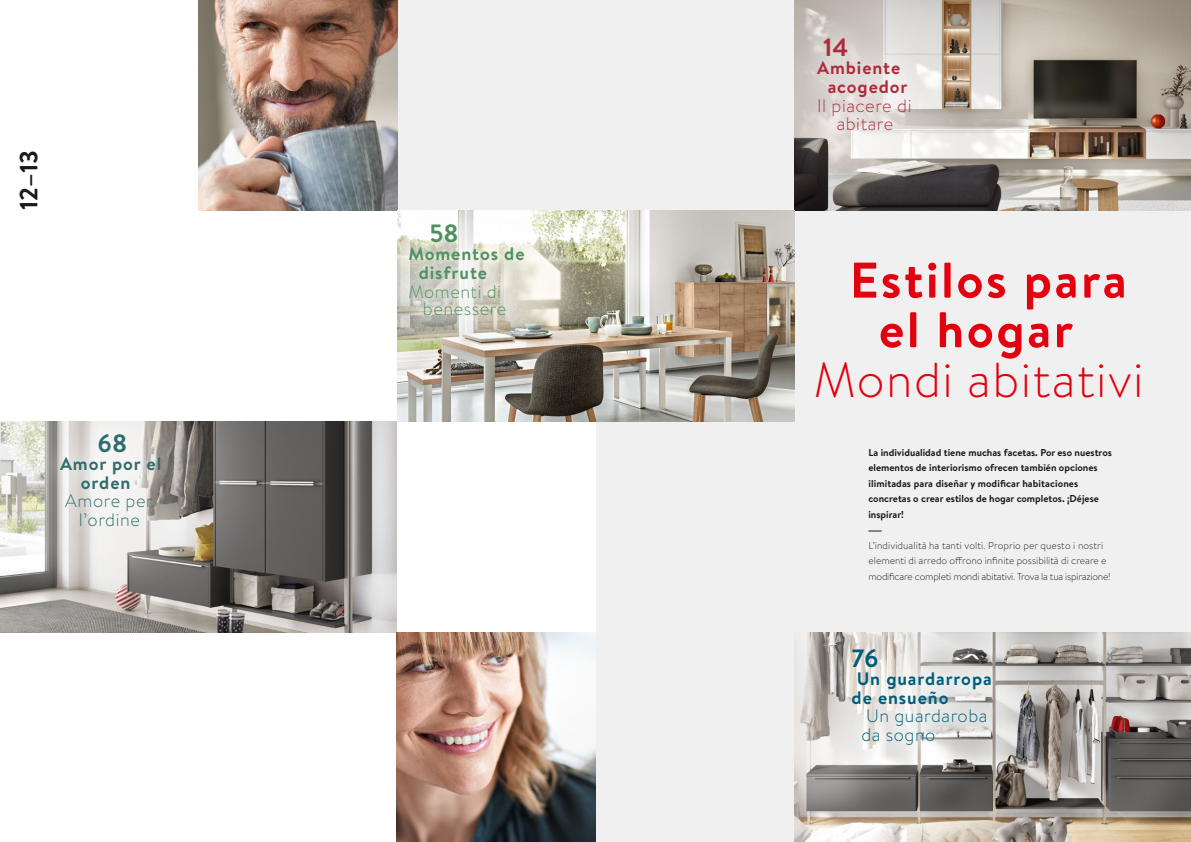
<style>
.page{position:relative;width:1191px;height:842px;background:#fff}
.page>*{position:absolute;margin:0;border:0;box-sizing:border-box;transform-origin:0 0}
.t1{font:700 50px "Brandon Text";letter-spacing:.05em;color:#e3000f}
.t2{font:300 49px "Brandon Text";letter-spacing:.03em;color:#e3000f}
.t3{font:700 25px "Brandon Text";color:#1a1a18}
.t4{font:700 25px "Brandon Text";color:#af2c3d}
.t5{font:700 25px "Brandon Text";color:#509162}
.t6{font:700 25px "Brandon Text";color:#005e7c}
.t7{font:700 25px "Brandon Text";color:#2e6c6e}
.t8{font:700 18px/18.6px "Brandon Text";letter-spacing:.05em;color:#005e7c}
.t9{font:300 18px/18.6px "Brandon Text";letter-spacing:.03em;color:#005e7c}
.t10{font:300 18px/18.6px "Brandon Text";letter-spacing:.03em;color:#af2c3d;text-align:center}
.t11{font:700 18px/18.6px "Brandon Text";letter-spacing:.05em;color:#509162}
.t12{font:300 18px/17px "Brandon Text";letter-spacing:.03em;color:#509162;text-align:right}
.t13{font:700 18px/18.6px "Brandon Text";letter-spacing:.05em;color:#af2c3d;text-align:center}
.t14{font:300 18px/18.6px "Brandon Text";letter-spacing:.03em;color:#2e6c6e;text-align:center}
.t15{font:700 18px "Brandon Text";letter-spacing:.05em;color:#2e6c6e}
.t16{font:700 10px/15.5px "Brandon Text";color:#1a1a18}
.t17{font:300 10px/15.5px "Brandon Text";color:#1a1a18}
</style>
<div class="page">
<div style="left:397px;top:0;width:794px;height:842px;background:#f0f0f0"></div>
<div style="left:397px;top:422px;width:198px;height:210px;background:#fff"></div>
<img style="left:794px;top:632px;width:397px;height:210px">
<img style="left:0;top:422px;width:397px;height:210px">
<img style="left:397px;top:632px;width:198px;height:210px">
<img style="left:198px;top:0;width:199px;height:211px">
<img style="left:794px;top:0;width:397px;height:211px">
<img style="left:397px;top:211px;width:397px;height:211px">
<svg style="left:868px;top:531px;width:13px;height:1px"></svg>
<svg style="left:794px;top:9px;width:143px;height:151px"></svg>
<svg style="left:798px;top:19px;width:130px;height:131px"></svg>
<svg style="left:380px;top:194px;width:172px;height:150px"></svg>
<div style="left:395px;top:210px;width:143px;height:119px;background:#fff;opacity:.6"></div>
<svg style="left:823px;top:632px;width:197px;height:140px"></svg>
<svg style="left:837px;top:634px;width:168px;height:125px"></svg>
<svg style="left:33px;top:421px;width:157px;height:134px;background:#c2c0b9"></svg>
<svg style="left:41px;top:421px;width:140px;height:125px"></svg>
<h3 class="t3" style="left:11px;top:210px;width:62px;rotate:-90deg">12–13</h3>
<p class="t7" style="left:98px;top:425px;width:31px">68</p>
<p class="t15" style="left:60px;top:451px;width:103px">Amor por el</p>
<p class="t15" style="left:81px;top:470px;width:51px">orden</p>
<p class="t14" style="left:65px;top:491px;width:89px">Amore per l’ordine</p>
<p class="t5" style="left:429px;top:216px;width:31px">58</p>
<p class="t11" style="left:419px;top:244px;width:107px;text-indent:-10px">Momentos de disfrute</p>
<p class="t12" style="left:408px;top:282px;width:99px">Momenti di benessere</p>
<p class="t4" style="left:823px;top:30px;width:27px">14</p>
<p class="t13" style="left:817px;top:58px;width:92px">Ambiente acogedor</p>
<p class="t10" style="left:817px;top:95px;width:96px">Il piacere di abitare</p>
<p class="t1" style="left:849px;top:245px;width:278px">Estilos para</p>
<p class="t1" style="left:878px;top:295px;width:196px">el hogar</p>
<p class="t2" style="left:813px;top:346px;width:331px">Mondi abitativi</p>
<p class="t16" style="left:868px;top:444px;width:245px">La individualidad tiene muchas facetas. Por eso nuestros elementos de interiorismo ofrecen también opciones ilimitadas para diseñar y modificar habitaciones concretas o crear estilos de hogar completos. ¡Déjese inspirar!</p>
<p class="t17" style="left:868px;top:537px;width:244px">L’individualità ha tanti volti. Proprio per questo i nostri elementi di arredo offrono infinite possibilità di creare e modificare completi mondi abitativi. Trova la tua ispirazione!</p>
<p class="t6" style="left:851px;top:640px;width:29px">76</p>
<p class="t8" style="left:851px;top:669px;width:142px">Un guardarropa de ensueño</p>
<p class="t9" style="left:861px;top:706px;width:128px">Un guardaroba da sogno</p>
</div>
